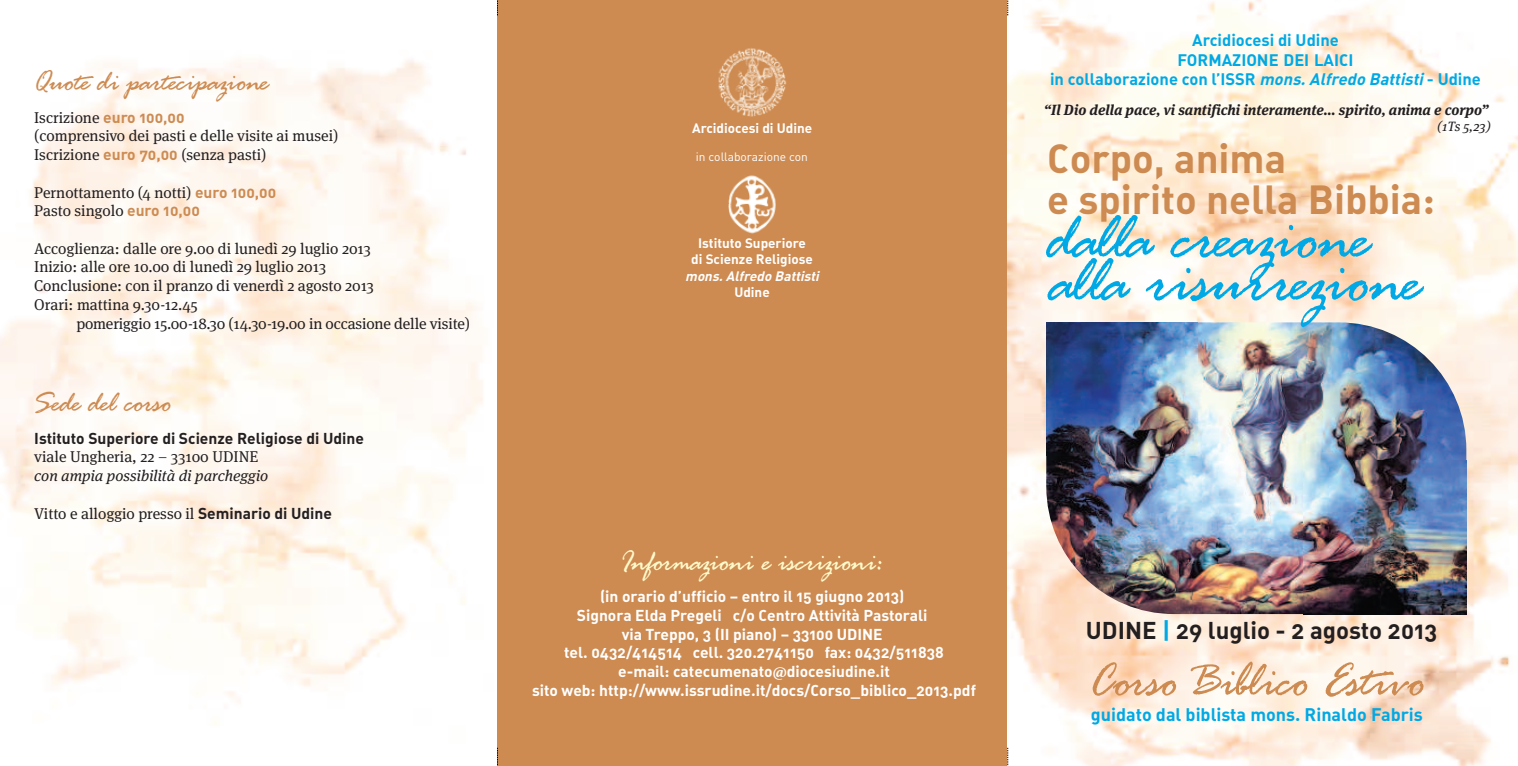
<style>
.page{position:relative;width:1518px;height:766px;background:#fff}
.page>*{position:absolute;margin:0;border:0;box-sizing:border-box;transform-origin:0 0}
.t1{font:68.7px "Rage Italic Plain";color:#00a9e5}
.t2{font:68.7px "Rage Italic Plain";letter-spacing:-.02em;color:#00a9e5}
.t3{font:51px "Rage Italic Plain";color:#cd8b52}
.t4{font:40.05px/41.2px "DIN Bold Alternate";color:#cd8b52}
.t5{font:30px "Rage Italic Plain";color:#cd8b52}
.t6{font:30px "Rage Italic Plain";color:#fffaca}
.t7{font:24px "DIN Bold Alternate";color:#231f20}
.t8{font:18px "DIN Bold Alternate";color:#00a9e5}
.t9{font:16.5px/19.8px "DIN Bold Alternate";color:#00a9e5;text-align:center}
.t10{font:15.6px/18.8px "Meta Serif";color:#231f20}
.t11{font:15.6px/18.8px "DIN Bold Alternate";color:#fff;text-align:center}
.t12{font:15.6px "DIN Bold Alternate";color:#231f20}
.t13{font:italic 15.6px "Meta Serif";color:#231f20}
.t14{font:italic 700 14.7px "Meta Serif Lf";color:#231f20}
.t15{font:13.5px/16.2px "DIN Bold Alternate";color:#fff;text-align:center}
.t16{font:italic 13.5px "DIN Bold Alternate";color:#fff}
.t17{font:italic 13.5px "Meta Serif";color:#231f20}
.t18{font:12px "DIN";color:#fff}
.s1{font-family:"DIN Bold Alternate";color:#cd8b52}
.s2{font-family:"DIN Bold Alternate"}
.s3{font-family:"Meta Serif";font-weight:700}
.s4{font-style:italic}
.s5{color:#00a9e5}
</style>
<div class="page">
<div style="left:497px;top:0;width:511px;height:765px;background:#cd8b52"></div>
<img style="left:1008px;top:0;width:510px;height:765px">
<svg style="left:497px;top:0;width:1px;height:15px"></svg>
<svg style="left:1007px;top:0;width:1px;height:15px"></svg>
<svg style="left:497px;top:747px;width:1px;height:18px"></svg>
<svg style="left:1007px;top:747px;width:1px;height:18px"></svg>
<img style="left:1046px;top:322px;width:420px;height:292px;border-radius:128px">
<img style="left:1304px;top:460px;width:162px;height:154px">
<img style="left:1046px;top:322px;width:151px;height:133px">
<img style="left:718px;top:48px;width:69px;height:69px">
<img style="left:728px;top:175px;width:48px;height:59px">
<h3 class="t5" style="left:34px;top:72px;width:236px">Quote di partecipazione</h3>
<p class="t10" style="left:34px;top:109px;width:306px">Iscrizione <span class="s1">euro 100,00<br></span>(comprensivo dei pasti e delle visite ai musei)<br>Iscrizione <span class="s1">euro 70,00</span> (senza pasti)</p>
<p class="t10" style="left:34px;top:184px;width:244px">Pernottamento (4 notti) <span class="s1">euro 100,00<br></span>Pasto singolo <span class="s1">euro 10,00</span></p>
<p class="t10" style="left:34px;top:240px;width:341px">Accoglienza: dalle ore 9.00 di lunedì 29 luglio 2013<br>Inizio: alle ore 10.00 di lunedì 29 luglio 2013<br>Conclusione: con il pranzo di venerdì 2 agosto 2013<br>Orari: mattina 9.30-12.45</p>
<p class="t10" style="left:76px;top:315px;width:395px">pomeriggio 15.00-18.30 (14.30-19.00 in occasione delle visite)</p>
<h3 class="t5" style="left:34px;top:393px;width:138px">Sede del corso</h3>
<p class="t12" style="left:34px;top:429px;width:331px">Istituto Superiore di Scienze Religiose di Udine</p>
<p class="t10" style="left:34px;top:449px;width:225px">viale Ungheria, 22 – 33100 UDINE</p>
<p class="t13" style="left:34px;top:469px;width:235px">con ampia possibilità di parcheggio</p>
<p class="t10" style="left:34px;top:505px;width:299px">Vitto e alloggio presso il <span class="s2">Seminario di Udine</span></p>
<p class="t15" style="left:692px;top:120px;width:122px">Arcidiocesi di Udine</p>
<p class="t18" style="left:696px;top:150px;width:114px">in collaborazione con</p>
<p class="t15" style="left:691px;top:235px;width:123px">Istituto Superiore di Scienze Religiose</p>
<p class="t16" style="left:685px;top:268px;width:138px">mons. Alfredo Battisti</p>
<p class="t15" style="left:734px;top:284px;width:37px">Udine</p>
<h3 class="t6" style="left:621px;top:551px;width:264px">Informazioni e iscrizioni:</h3>
<p class="t11" style="left:532px;top:587px;width:445px">(in orario d’ufficio – entro il 15 giugno 2013)<br>Signora Elda Pregeli c/o Centro Attività Pastorali<br>via Treppo, 3 (II piano) – 33100 UDINE<br>tel. 0432/414514 cell. 320.2741150 fax: 0432/511838<br>e-mail: catecumenato<span class="s3">@</span>diocesiudine.it<br>sito web: http://www.issrudine.it/docs/Corso_biblico_2013.pdf</p>
<p class="t9" style="left:1050px;top:30px;width:432px">Arcidiocesi di Udine<br>FORMAZIONE DEI LAICI<br>in collaborazione con l’ISSR <span class="s4">mons.AlfredoBattisti</span>- Udine</p>
<p class="t14" style="left:1044px;top:104px;width:446px">“Il Dio della pace, vi santifichi interamente… spirito, anima e corpo”</p>
<p class="t17" style="left:1437px;top:121px;width:55px">(1Ts 5,23)</p>
<h3 class="t4" style="left:1047px;top:138px;width:389px">Corpo, anima<br>e spirito nella Bibbia:</h3>
<h1 class="t2" style="left:1047px;top:216px;width:324px">dalla creazione</h1>
<h1 class="t1" style="left:1047px;top:259px;width:375px">alla risurrezione</h1>
<h3 class="t7" style="left:1086px;top:617px;width:353px">UDINE <span class="s5">|</span> 29 luglio - 2 agosto 2013</h3>
<h2 class="t3" style="left:1089px;top:664px;width:337px">Corso Biblico Estivo</h2>
<p class="t8" style="left:1091px;top:704px;width:333px">guidato dal biblista mons. Rinaldo Fabris</p>
</div>
